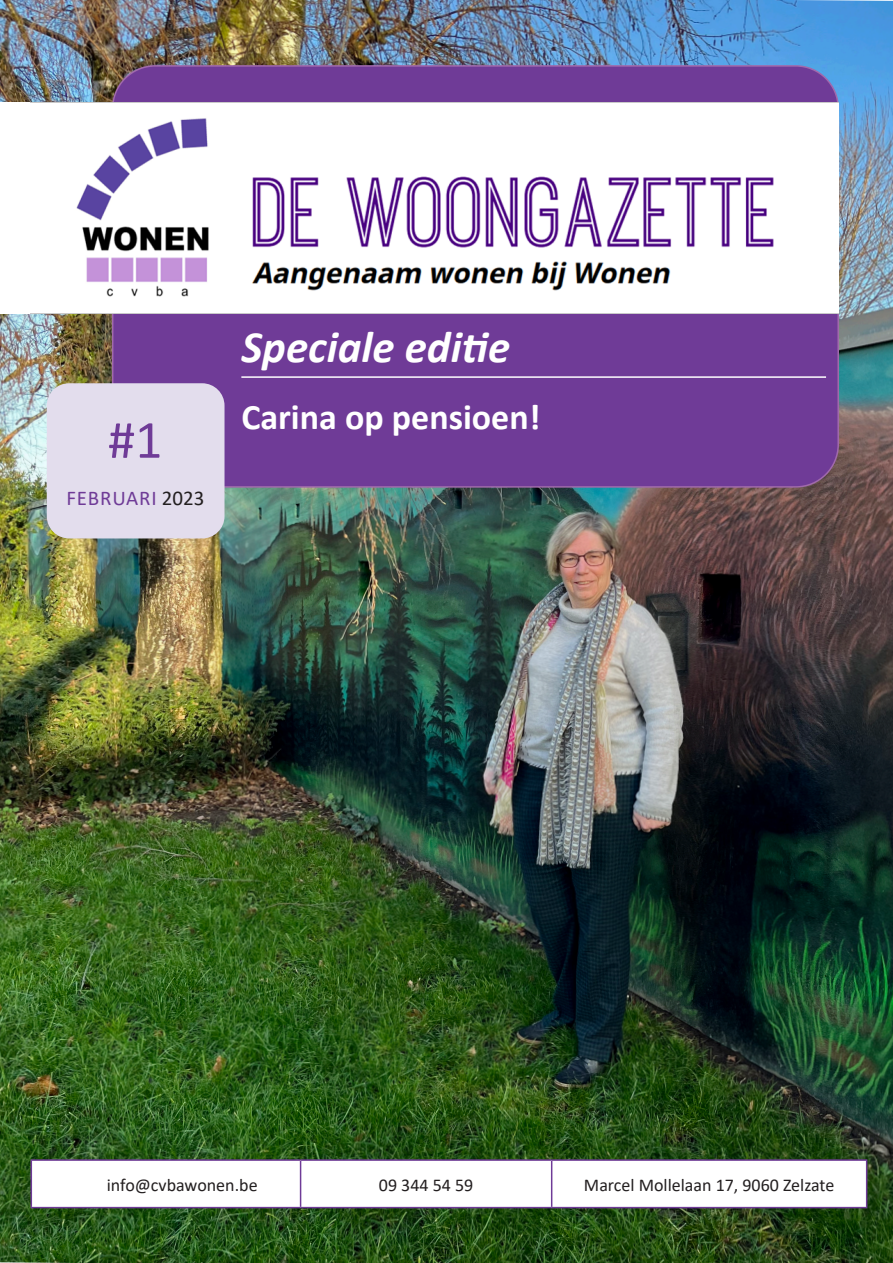
<style>
.page{position:relative;width:893px;height:1263px;background:#fff}
.page>*{position:absolute;margin:0;border:0;box-sizing:border-box;transform-origin:0 0}
.t1{font:54px "Calibri";color:#6f3b97}
.t2{font:italic 700 45px "Calibri";color:#fff}
.t3{font:700 36px "Calibri";color:#fff}
.t4{font:21px "Calibri";letter-spacing:.04em;color:#6f3b97}
.t5{font:18px "Calibri";color:#231f20}
.s1{color:#231f20}
</style>
<div class="page">
<img style="left:0;top:0;width:893px;height:1263px">
<div style="left:113px;top:66px;width:725px;height:421px;background:#6f3b97;border-radius:43px"></div>
<img style="left:30px;top:102px;width:809px;height:212px">
<div style="left:47px;top:383px;width:178px;height:155px;background:#e3dded;border-radius:22px"></div>
<hr style="left:241px;top:376px;width:585px;height:2px;background:#fff">
<div style="left:0;top:102px;width:30px;height:212px;background:#fff"></div>
<svg style="left:32px;top:1161px;width:834px;height:46px"></svg>
<hr style="left:300px;top:1161px;width:1px;height:46px;background:#6f3b97">
<hr style="left:551px;top:1161px;width:1px;height:46px;background:#6f3b97">
<hr style="left:31px;top:1159px;width:270px;height:2px;background:#6f3b97">
<hr style="left:31px;top:1161px;width:1px;height:46px;background:#6f3b97">
<hr style="left:301px;top:1159px;width:251px;height:2px;background:#6f3b97">
<hr style="left:552px;top:1159px;width:315px;height:2px;background:#6f3b97">
<hr style="left:866px;top:1161px;width:1px;height:46px;background:#6f3b97">
<hr style="left:31px;top:1207px;width:270px;height:1px;background:#6f3b97">
<hr style="left:301px;top:1207px;width:251px;height:1px;background:#6f3b97">
<hr style="left:552px;top:1207px;width:315px;height:1px;background:#6f3b97">
<p class="t1" style="left:108px;top:402px;width:56px">#1</p>
<p class="t4" style="left:66px;top:483px;width:140px">FEBRUARI <span class="s1">2023</span></p>
<p class="t2" style="left:241px;top:315px;width:270px">Speciale editie</p>
<p class="t3" style="left:241px;top:391px;width:301px">Carina op pensioen!</p>
<p class="t5" style="left:107px;top:1172px;width:152px">info@cvbawonen.be</p>
<p class="t5" style="left:379px;top:1172px;width:96px">09 344 54 59</p>
<p class="t5" style="left:584px;top:1172px;width:252px">Marcel Mollelaan 17, 9060 Zelzate</p>
</div>
